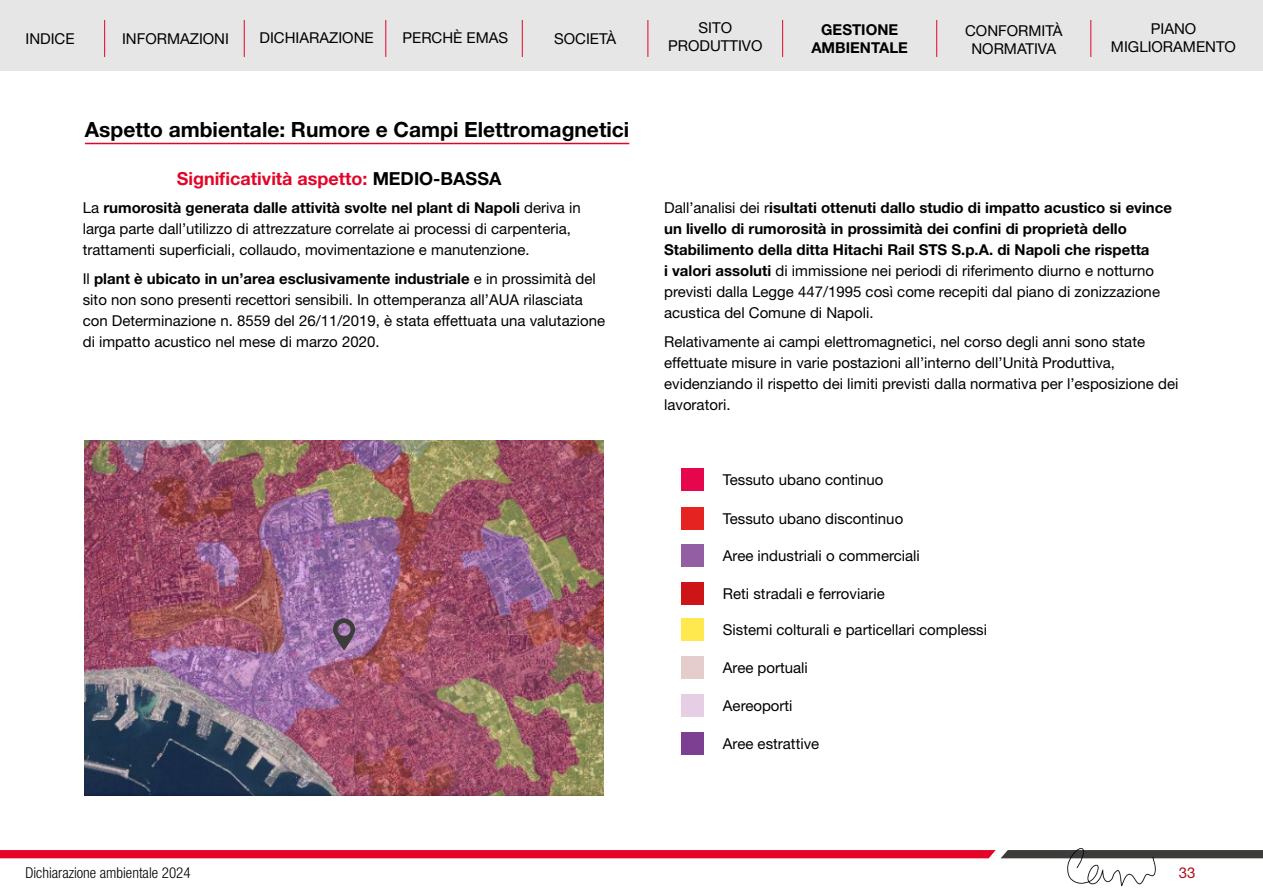
<style>
.page{position:relative;width:1263px;height:893px;background:#fff}
.page>*{position:absolute;margin:0;border:0;box-sizing:border-box;transform-origin:0 0}
.t1{font:700 21px "Helvetica Neue LT Std";color:#000}
.t2{font:700 18px "Helvetica Neue LT Std";color:#e40428}
.t3{font:15px/21px "Helvetica Neue LT Std";color:#000;text-align:center}
.t4{font:700 15px/21px "Helvetica Neue LT Std";color:#000;text-align:center}
.t5{font:300 condensed 15px "Helvetica Neue LT Std";color:#000}
.t6{font:15px "Helvetica Neue LT Std";color:#af0e1c}
.s1{color:#000}
.s2{font-weight:700}
.s3{font-weight:400}
</style>
<div class="page">
<div style="left:0;top:0;width:1263px;height:71px;background:#e6e6e6"></div>
<svg style="left:0;top:850px;width:1263px;height:8px;background:#cc0f2e"></svg>
<hr style="left:104px;top:20px;width:1px;height:37px;background:#e40428">
<hr style="left:244px;top:20px;width:1px;height:37px;background:#e40428">
<hr style="left:385px;top:20px;width:1px;height:37px;background:#e40428">
<hr style="left:522px;top:20px;width:1px;height:37px;background:#e40428">
<hr style="left:647px;top:20px;width:1px;height:37px;background:#e40428">
<hr style="left:782px;top:20px;width:1px;height:37px;background:#e40428">
<hr style="left:936px;top:20px;width:1px;height:37px;background:#e40428">
<hr style="left:1090px;top:20px;width:1px;height:37px;background:#e40428">
<hr style="left:85px;top:143px;width:544px;height:1px;background:#e40428">
<img style="left:85px;top:441px;width:518px;height:354px">
<svg style="left:333px;top:618px;width:22px;height:33px"></svg>
<div style="left:681px;top:469px;width:23px;height:22px;background:#e5064e"></div>
<div style="left:681px;top:507px;width:23px;height:22px;background:#e52321"></div>
<div style="left:681px;top:544px;width:23px;height:23px;background:#935ea3"></div>
<div style="left:681px;top:583px;width:23px;height:22px;background:#cd1417"></div>
<div style="left:681px;top:618px;width:23px;height:23px;background:#ffe94f"></div>
<div style="left:681px;top:657px;width:23px;height:22px;background:#e6cdcd"></div>
<div style="left:681px;top:694px;width:23px;height:22px;background:#e6cee5"></div>
<div style="left:681px;top:732px;width:23px;height:22px;background:#7c3f91"></div>
<img style="left:1066px;top:848px;width:90px;height:39px">
<p class="t3" style="left:25px;top:28px;width:51px">INDICE</p>
<p class="t3" style="left:259px;top:27px;width:116px">DICHIARAZIONE</p>
<p class="t3" style="left:402px;top:27px;width:107px">PERCHÈ EMAS</p>
<p class="t3" style="left:554px;top:28px;width:63px">SOCIETÀ</p>
<p class="t3" style="left:668px;top:18px;width:96px;line-height:18px">SITO<br>PRODUTTIVO</p>
<p class="t4" style="left:811px;top:20px;width:98px;line-height:18px">GESTIONE<br>AMBIENTALE</p>
<p class="t3" style="left:1111px;top:19px;width:127px;line-height:18px">PIANO<br>MIGLIORAMENTO</p>
<p class="t3" style="left:965px;top:21px;width:99px;line-height:18px">CONFORMITÀ<br>NORMATIVA</p>
<p class="t3" style="left:122px;top:28px;width:108px">INFORMAZIONI</p>
<h1 class="t1" style="left:85px;top:116px;width:546px">Aspetto ambientale: Rumore e Campi Elettromagnetici</h1>
<p class="t2" style="left:177px;top:167px;width:326px">Significatività aspetto: <span class="s1">MEDIO-BASSA</span></p>
<p class="t3" style="left:83px;top:197px;width:499px;text-align:left">La <span class="s2">rumorosità generata dalle attività svolte nel plant di Napoli</span> deriva in larga parte dall’utilizzo di attrezzature correlate ai processi di carpenteria, trattamenti superficiali, collaudo, movimentazione e manutenzione.</p>
<p class="t3" style="left:83px;top:268px;width:524px;text-align:left">Il <span class="s2">plant è ubicato in un’area esclusivamente industriale</span> e in prossimità del sito non sono presenti recettori sensibili. In ottemperanza all’AUA rilasciata con Determinazione n. 8559 del 26/11/2019, è stata effettuata una valutazione di impatto acustico nel mese di marzo 2020.</p>
<p class="t5" style="left:26px;top:864px;width:167px">Dichiarazione ambientale 2024</p>
<p class="t4" style="left:664px;top:197px;width:509px;text-align:left"><span class="s3">Dall’analisi dei r</span>isultati ottenuti dallo studio di impatto acustico si evince un livello di rumorosità in prossimità dei confini di proprietà dello Stabilimento della ditta Hitachi Rail STS S.p.A. di Napoli che rispetta<br>i valori assoluti <span class="s3">di immissione nei periodi di riferimento diurno e notturno previsti dalla Legge 447/1995 così come recepiti dal piano di zonizzazione acustica del Comune di Napoli.</span></p>
<p class="t3" style="left:664px;top:331px;width:516px;text-align:left">Relativamente ai campi elettromagnetici, nel corso degli anni sono state effettuate misure in varie postazioni all’interno dell’Unità Produttiva, evidenziando il rispetto dei limiti previsti dalla normativa per l’esposizione dei lavoratori.</p>
<p class="t3" style="left:723px;top:469px;width:162px">Tessuto ubano continuo</p>
<p class="t3" style="left:723px;top:507px;width:182px">Tessuto ubano discontinuo</p>
<p class="t3" style="left:723px;top:545px;width:198px">Aree industriali o commerciali</p>
<p class="t3" style="left:723px;top:583px;width:163px">Reti stradali e ferroviarie</p>
<p class="t3" style="left:723px;top:619px;width:266px">Sistemi colturali e particellari complessi</p>
<p class="t3" style="left:723px;top:657px;width:87px">Aree portuali</p>
<p class="t3" style="left:723px;top:694px;width:71px">Aereoporti</p>
<p class="t3" style="left:723px;top:733px;width:98px">Aree estrattive</p>
<p class="t6" style="left:1179px;top:863px;width:18px">33</p>
</div>
